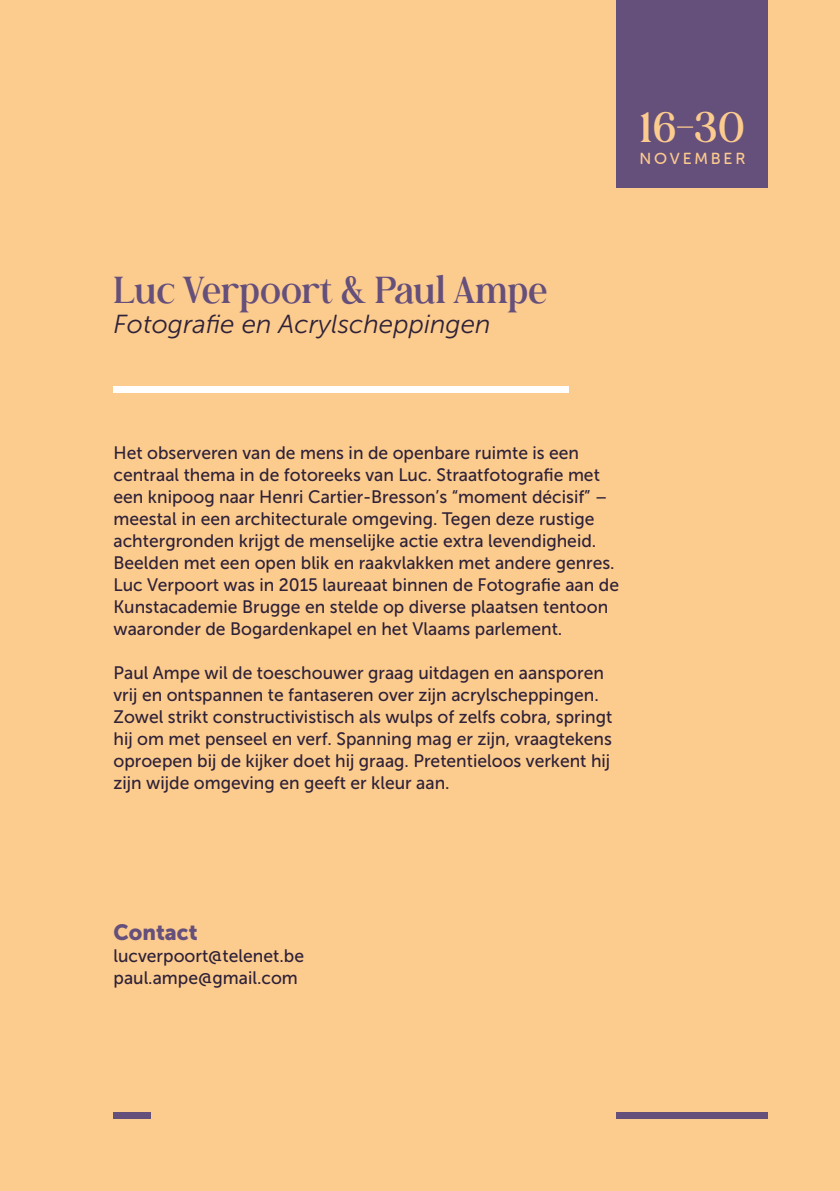
<style>
.page{position:relative;width:840px;height:1191px;background:#fff}
.page>*{position:absolute;margin:0;border:0;box-sizing:border-box;transform-origin:0 0}
.t1{font:34px "Andine";color:#fccb8e}
.t2{font:30px "Andine";letter-spacing:-.01em;color:#654f7b}
.t3{font:italic 26px "Museo Sans 300";color:#2e2138}
.t4{font:22px "Museo Sans 900";color:#654f7b}
.t5{font:18px/22px "Museo Sans 500";color:#2e2138}
.t6{font:16px "Museo Sans Rounded 500";letter-spacing:.18em;color:#fccb8e}
</style>
<div class="page">
<div style="left:0;top:0;width:839px;height:1191px;background:#fccb8e"></div>
<div style="left:615px;top:1112px;width:152px;height:7px;background:#654f7b"></div>
<div style="left:113px;top:1112px;width:38px;height:7px;background:#654f7b"></div>
<div style="left:113px;top:386px;width:455px;height:7px;background:#fff"></div>
<div style="left:616px;top:0;width:151px;height:187px;background:#654f7b"></div>
<h1 class="t1" style="left:639px;top:99px;width:107px">16-30</h1>
<p class="t6" style="left:639px;top:150px;width:107px">NOVEMBER</p>
<h2 class="t2" style="left:113px;top:265px;width:435px">Luc Verpoort &amp; Paul Ampe</h2>
<h3 class="t3" style="left:113px;top:310px;width:378px">Fotografie en Acrylscheppingen</h3>
<p class="t5" style="left:113px;top:441px;width:506px">Het observeren van de mens in de openbare ruimte is een centraal thema in de fotoreeks van Luc. Straatfotografie met een knipoog naar Henri Cartier-Bresson’s “moment décisif” – meestal in een architecturale omgeving. Tegen deze rustige achtergronden krijgt de menselijke actie extra levendigheid.<br>Beelden met een open blik en raakvlakken met andere genres.<br>Luc Verpoort was in 2015 laureaat binnen de Fotografie aan de Kunstacademie Brugge en stelde op diverse plaatsen tentoon waaronder de Bogardenkapel en het Vlaams parlement.</p>
<p class="t5" style="left:113px;top:661px;width:500px">Paul Ampe wil de toeschouwer graag uitdagen en aansporen vrij en ontspannen te fantaseren over zijn acrylscheppingen.<br>Zowel strikt constructivistisch als wulps of zelfs cobra, springt hij om met penseel en verf. Spanning mag er zijn, vraagtekens oproepen bij de kijker doet hij graag. Pretentieloos verkent hij zijn wijde omgeving en geeft er kleur aan.</p>
<p class="t4" style="left:113px;top:920px;width:85px">Contact</p>
<p class="t5" style="left:113px;top:945px;width:192px">lucverpoort@telenet.be paul.ampe@gmail.com</p>
</div>
